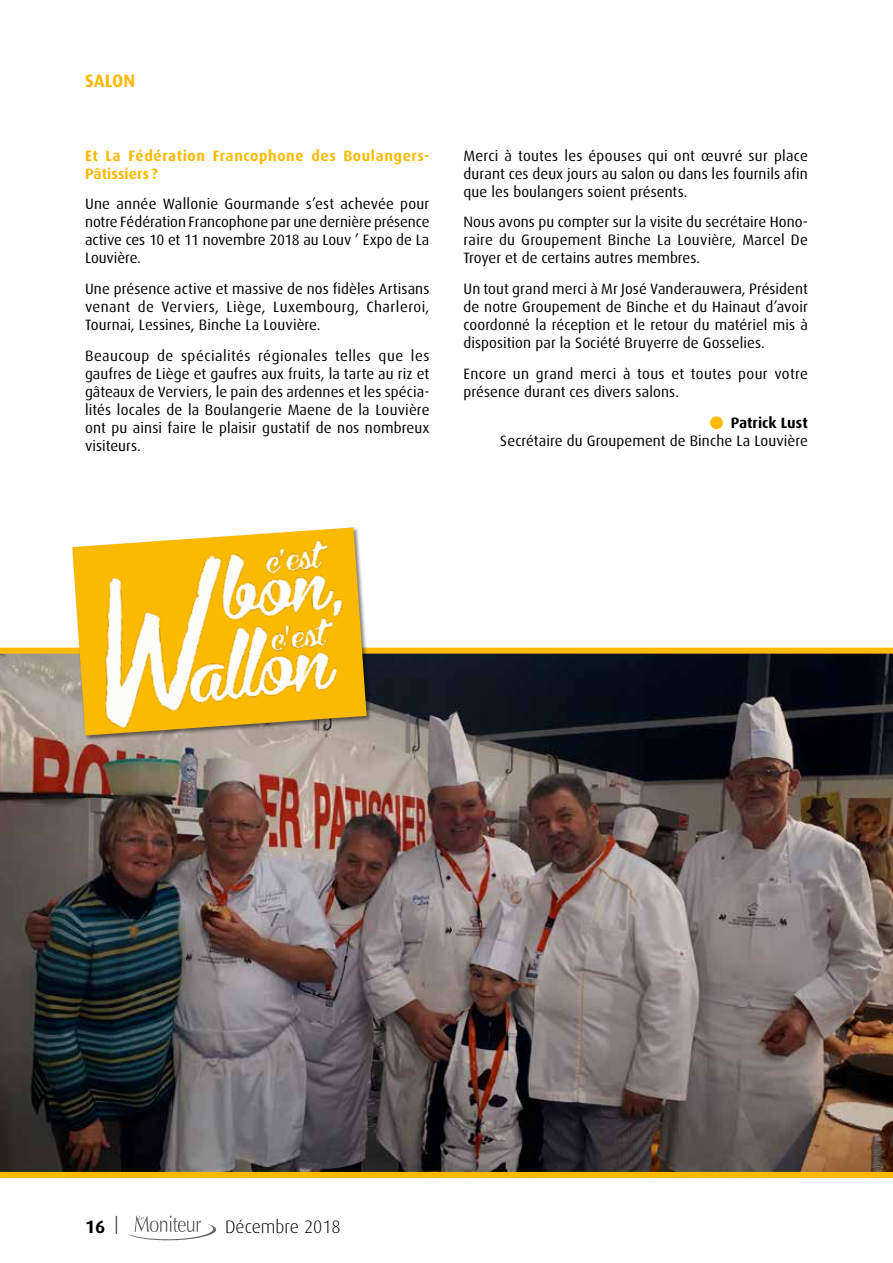
<style>
.page{position:relative;width:893px;height:1263px;background:#fff}
.page>*{position:absolute;margin:0;border:0;box-sizing:border-box;transform-origin:0 0}
.t1{font:300 18px "Dax";color:#000}
.t2{font:700 18px "Dax";color:#fbba00}
.t3{font:700 18px "Dax";color:#000}
.t4{font:15px/18px "Dax";letter-spacing:.005em;color:#000;text-align:justify}
.t5{font:700 15px/18px "Dax";letter-spacing:.035em;color:#fbba00}
.t6{font:700 15px "Dax";color:#000}
</style>
<div class="page">
<svg style="left:128px;top:1215px;width:88px;height:26px"></svg>
<div style="left:710px;top:416px;width:13px;height:13px;background:#fbba00;border-radius:50%"></div>
<img style="left:0;top:654px;width:893px;height:518px">
<div style="left:0;top:648px;width:893px;height:6px;background:#fbba00"></div>
<div style="left:0;top:1172px;width:893px;height:6px;background:#fbba00"></div>
<div style="left:71px;top:526px;width:301px;height:215px;background:#000;opacity:.5"></div>
<img style="left:72px;top:527px;width:295px;height:208px">
<p class="t2" style="left:85px;top:71px;width:52px">SALON</p>
<p class="t5" style="left:85px;top:146px;width:346px">Et La Fédération Francophone des Boulangers-<br>Pâtissiers ?</p>
<p class="t4" style="left:85px;top:195px;width:346px">Une année Wallonie Gourmande s’est achevée pour notre Fédération Francophone par une dernière présence active ces 10 et 11 novembre 2018 au Louv ’ Expo de La Louvière.</p>
<p class="t4" style="left:85px;top:280px;width:346px">Une présence active et massive de nos fidèles Artisans venant de Verviers, Liège, Luxembourg, Charleroi, Tournai, Lessines, Binche La Louvière.</p>
<p class="t4" style="left:85px;top:347px;width:346px">Beaucoup de spécialités régionales telles que les gaufres de Liège et gaufres aux fruits, la tarte au riz et gâteaux de Verviers, le pain des ardennes et les spécia&shy;lités locales de la Boulangerie Maene de la Louvière ont pu ainsi faire le plaisir gustatif de nos nombreux visiteurs.</p>
<p class="t4" style="left:463px;top:147px;width:346px">Merci à toutes les épouses qui ont œuvré sur place durant ces deux jours au salon ou dans les fournils afin que les boulangers soient présents.</p>
<p class="t4" style="left:463px;top:213px;width:346px">Nous avons pu compter sur la visite du secrétaire Hono&shy;raire du Groupement Binche La Louvière, Marcel De Troyer et de certains autres membres.</p>
<p class="t4" style="left:463px;top:280px;width:346px">Un tout grand merci à Mr José Vanderauwera, Président de notre Groupement de Binche et du Hainaut d’avoir coordonné la réception et le retour du matériel mis à disposition par la Société Bruyerre de Gosselies.</p>
<p class="t4" style="left:463px;top:365px;width:346px">Encore un grand merci à tous et toutes pour votre présence durant ces divers salons.</p>
<p class="t6" style="left:731px;top:414px;width:78px">Patrick Lust</p>
<p class="t4" style="left:500px;top:432px;width:309px">Secrétaire du Groupement de Binche La Louvière</p>
<p class="t3" style="left:85px;top:1216px;width:35px">16 <sup>|</sup></p>
<p class="t1" style="left:225px;top:1217px;width:117px">Décembre 2018</p>
</div>
